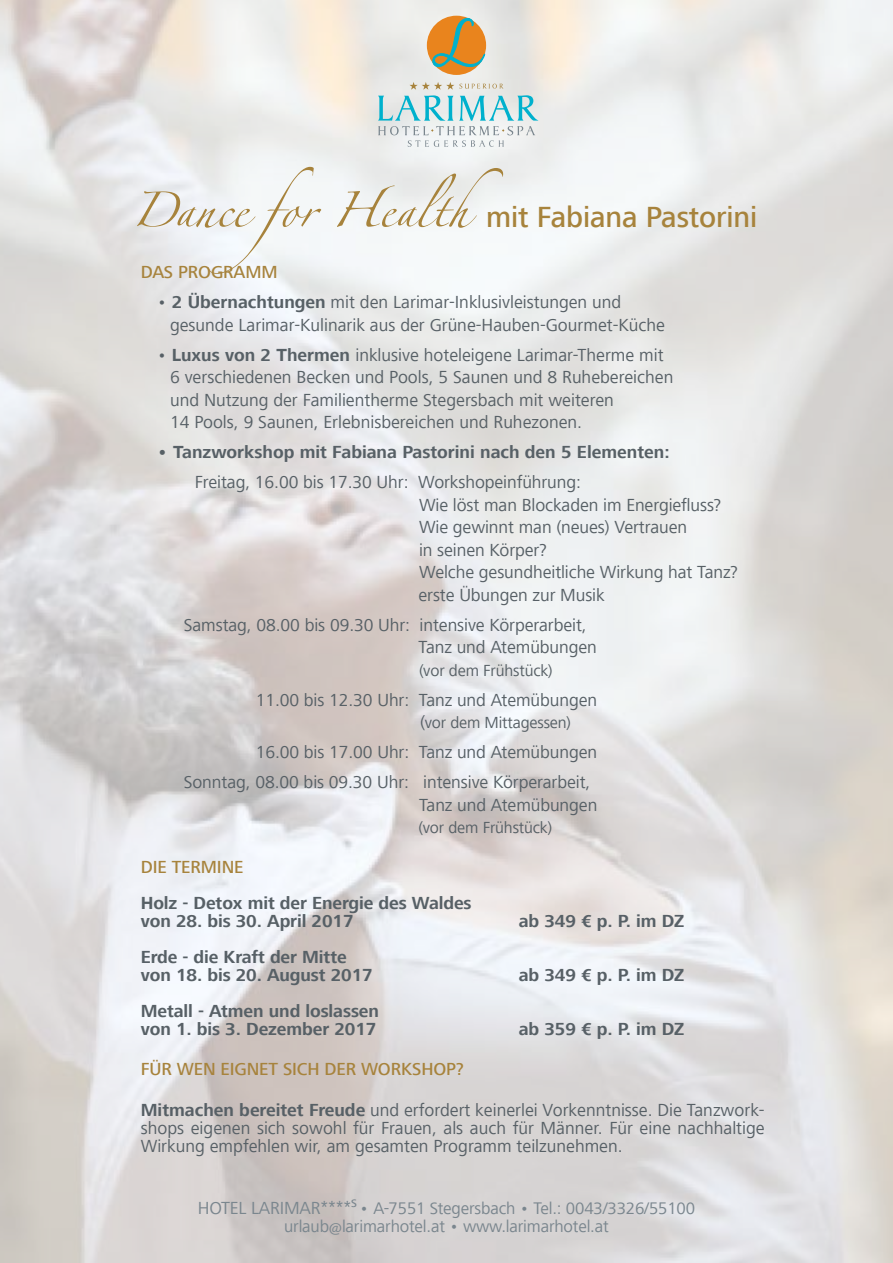
<style>
.page{position:relative;width:893px;height:1263px;background:#fff}
.page>*{position:absolute;margin:0;border:0;box-sizing:border-box;transform-origin:0 0}
.t1{font:79.5px "Linotype Zapfino One";color:#a7833c}
.t2{font:500 30px "Frutiger Next LT";letter-spacing:-.005em;color:#a7833c}
.t3{font:18px/22.5px "Frutiger Next LT";letter-spacing:-.005em;color:#576066}
.t4{font:700 18px/18px "Frutiger Next LT";letter-spacing:-.005em;color:#576066}
.t5{font:500 18px "Frutiger Next LT";letter-spacing:-.005em;color:#a7833c}
.t6{font:17.25px/18px "Frutiger Next LT";letter-spacing:-.01em;color:#7a868e;text-align:center}
.t7{font:16.5px "Frutiger Next LT";letter-spacing:-.01em;color:#576066}
.s1{font-weight:700}
.s2{font-size:18px}
.s3{font-size:19.5px}
</style>
<div class="page">
<svg style="left:429px;top:16px;width:56px;height:58px"></svg>
<svg style="left:378px;top:82px;width:160px;height:65px"></svg>
<h1 class="t1" style="left:132px;top:152px;width:338px">Dance for Health</h1>
<h2 class="t2" style="left:486px;top:200px;width:273px">mit Fabiana Pastorini</h2>
<p class="t5" style="left:141px;top:262px;width:138px">DAS PROGRAMM</p>
<p class="t3" style="left:170px;top:291px;width:496px;text-indent:-13px">• <span class="s1">2 Übernachtungen</span> mit den Larimar-Inklusivleistungen und gesunde Larimar-Kulinarik aus der Grüne-Hauben-Gourmet-Küche</p>
<p class="t3" style="left:170px;top:343px;width:505px;text-indent:-13px">• <span class="s1">Luxus von 2 Thermen</span> inklusive hoteleigene Larimar-Therme mit 6 verschiedenen Becken und Pools, 5 Saunen und 8 Ruhebereichen und Nutzung der Familientherme Stegersbach mit weiteren<br>14 Pools, 9 Saunen, Erlebnisbereichen und Ruhezonen.</p>
<p class="t4" style="left:157px;top:443px;width:514px">• Tanzworkshop mit Fabiana Pastorini nach den 5 Elementen:</p>
<p class="t3" style="left:418px;top:471px;width:321px;text-indent:-224px">Freitag, 16.00 bis 17.30 Uhr: Workshopeinführung:<br>Wie löst man Blockaden im Energiefluss?<br>Wie gewinnt man (neues) Vertrauen<br>in seinen Körper?<br>Welche gesundheitliche Wirkung hat Tanz? erste Übungen zur Musik</p>
<p class="t3" style="left:418px;top:613px;width:180px;text-indent:-235px">Samstag, 08.00 bis 09.30 Uhr: intensive Körperarbeit,<br>Tanz und Atemübungen</p>
<p class="t7" style="left:419px;top:661px;width:135px">(vor dem Frühstück)</p>
<p class="t3" style="left:256px;top:688px;width:343px">11.00 bis 12.30 Uhr: Tanz und Atemübungen</p>
<p class="t7" style="left:420px;top:713px;width:153px"><span class="s2">(</span>vor dem Mittagessen)</p>
<p class="t3" style="left:184px;top:737px;width:415px;line-height:30px;text-indent:72px">16.00 bis 17.00 Uhr: Tanz und Atemübungen<br>Sonntag, 08.00 bis 09.30 Uhr: intensive Körperarbeit,</p>
<p class="t3" style="left:419px;top:793px;width:180px">Tanz und Atemübungen</p>
<p class="t7" style="left:418px;top:818px;width:135px">(vor dem Frühstück)</p>
<p class="t5" style="left:141px;top:857px;width:104px">DIE TERMINE</p>
<p class="t4" style="left:141px;top:894px;width:332px">Holz - Detox mit der Energie des Waldes von 28. bis 30. April 2017</p>
<p class="t4" style="left:519px;top:912px;width:167px">ab 349 € p. P. im DZ</p>
<p class="t4" style="left:141px;top:948px;width:234px">Erde - die Kraft der Mitte von 18. bis 20. August 2017</p>
<p class="t4" style="left:141px;top:1002px;width:240px">Metall - Atmen und loslassen von 1. bis 3. Dezember 2017</p>
<p class="t4" style="left:519px;top:966px;width:167px">ab 349 € p. P. im DZ</p>
<p class="t4" style="left:519px;top:1020px;width:167px">ab 359 € p. P. im DZ</p>
<p class="t5" style="left:141px;top:1059px;width:324px">FÜR WEN EIGNET SICH DER WORKSHOP?</p>
<p class="t3" style="left:141px;top:1100px;width:625px;line-height:18px;text-align:justify"><span class="s1">Mitmachen bereitet Freude</span> und erfordert keinerlei Vorkenntnisse. Die Tanzwork&shy;shops eigenen sich sowohl für Frauen, als auch für Männer. Für eine nachhaltige Wirkung empfehlen wir, am gesamten Programm teilzunehmen.</p>
<p class="t6" style="left:198px;top:1199px;width:499px"><span class="s2">HOTEL LARIMAR</span><span class="s3">****</span><sup>S</sup> • A-7551 Stegersbach • Tel.: 0043/3326/55100 urlaub@larimarhotel.at • www.larimarhotel.at</p>
</div>
